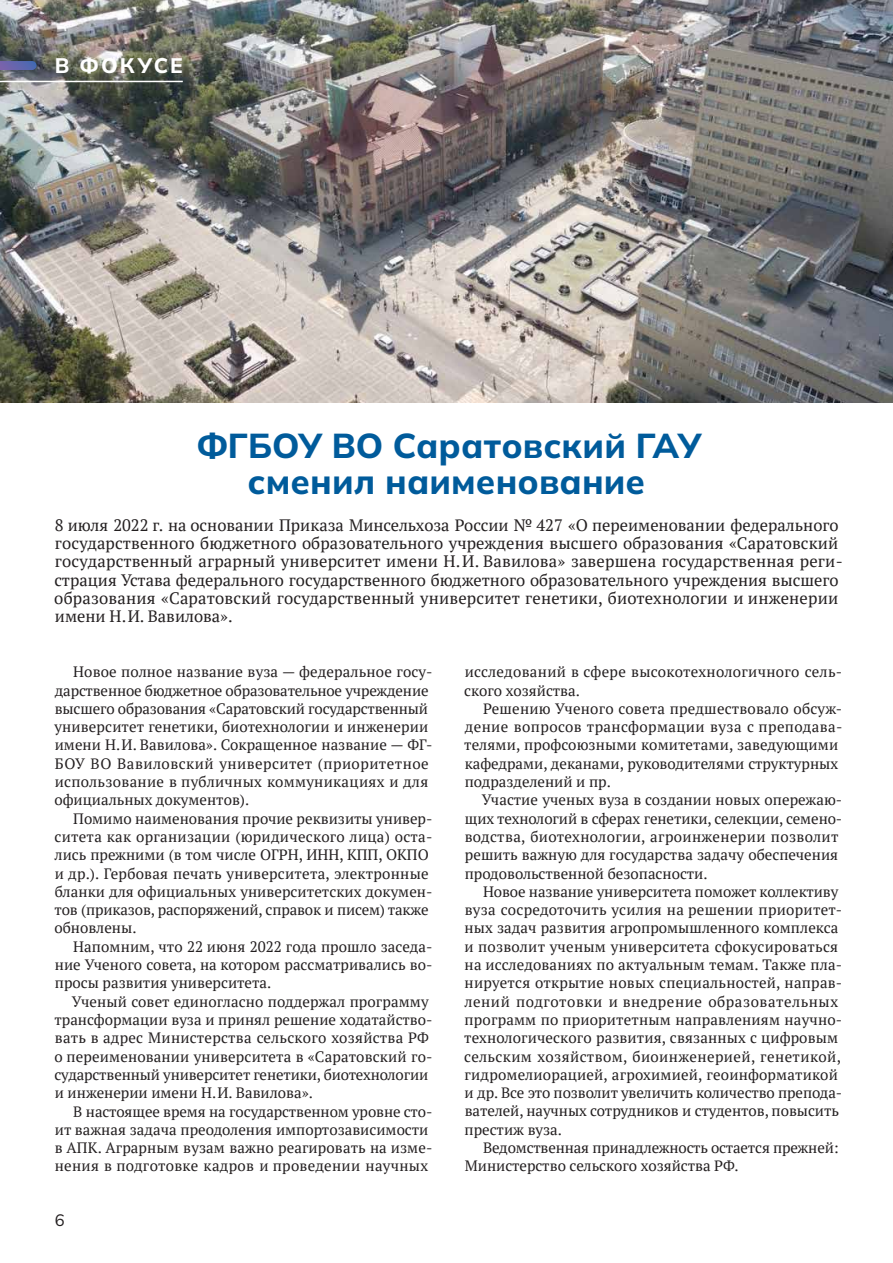
<style>
.page{position:relative;width:893px;height:1263px;background:#fff}
.page>*{position:absolute;margin:0;border:0;box-sizing:border-box;transform-origin:0 0}
.t1{font:800 34.5px/36.6px "Mulish";letter-spacing:.005em;color:#005b9b;text-align:center}
.t2{font:800 21px "Mulish";letter-spacing:.095em;color:#fff}
.t3{font:16.5px/18.3px "PT Serif";letter-spacing:.01em;color:#231f20}
.t4{font:16.5px "Mulish";color:#231f20}
.t5{font:15px/18.3px "PT Serif";letter-spacing:.005em;color:#231f20}
</style>
<div class="page">
<img style="left:0;top:0;width:893px;height:403px">
<svg style="left:0;top:61px;width:37px;height:9px"></svg>
<hr style="left:0;top:81px;width:183px;height:1px;background:#fff">
<h2 class="t2" style="left:55px;top:51px;width:129px">В ФОКУСЕ</h2>
<h1 class="t1" style="left:196px;top:426px;width:507px">ФГБОУ ВО Саратовский ГАУ сменил наименование</h1>
<p class="t3" style="left:54px;top:516px;width:790px">8 июля 2022 г. на основании Приказа Минсельхоза России № 427 «О переименовании федерального государственного бюджетного образовательного учреждения высшего образования «Саратовский государственный аграрный университет имени Н.И. Вавилова» завершена государственная реги&shy;страция Устава федерального государственного бюджетного образовательного учреждения высшего образования «Саратовский государственный университет генетики, биотехнологии и инженерии имени Н.И. Вавилова».</p>
<p class="t5" style="left:54px;top:663px;width:380px;text-indent:19px">Новое полное название вуза — федеральное госу&shy;дарственное бюджетное образовательное учреждение высшего образования «Саратовский государственный университет генетики, биотехнологии и инженерии имени Н.И. Вавилова». Сокращенное название — ФГ-БОУ ВО Вавиловский университет (приоритетное использование в публичных коммуникациях и для официальных документов).</p>
<p class="t5" style="left:54px;top:809px;width:380px;text-indent:19px">Помимо наименования прочие реквизиты универ&shy;ситета как организации (юридического лица) оста&shy;лись прежними (в том числе ОГРН, ИНН, КПП, ОКПО и др.). Гербовая печать университета, электронные бланки для официальных университетских докумен&shy;тов (приказов, распоряжений, справок и писем) также обновлены.</p>
<p class="t5" style="left:55px;top:937px;width:379px;text-align:justify;text-indent:18px">Напомним, что 22 июня 2022 года прошло заседа&shy;ние Ученого совета, на котором рассматривались во&shy;просы развития университета.</p>
<p class="t5" style="left:54px;top:992px;width:380px;text-indent:18px">Ученый совет единогласно поддержал программу трансформации вуза и принял решение ходатайство&shy;вать в адрес Министерства сельского хозяйства РФ о переименовании университета в «Саратовский го&shy;сударственный университет генетики, биотехнологии и инженерии имени Н.И. Вавилова».</p>
<p class="t5" style="left:55px;top:1102px;width:379px;text-indent:18px">В настоящее время на государственном уровне сто&shy;ит важная задача преодоления импортозависимости в АПК. Аграрным вузам важно реагировать на изме&shy;нения в подготовке кадров и проведении научных</p>
<p class="t4" style="left:55px;top:1209px;width:11px">6</p>
<p class="t5" style="left:464px;top:662px;width:380px">исследований в сфере высокотехнологичного сель&shy;ского хозяйства.</p>
<p class="t5" style="left:464px;top:699px;width:380px;text-indent:19px">Решению Ученого совета предшествовало обсуж&shy;дение вопросов трансформации вуза с преподава&shy;телями, профсоюзными комитетами, заведующими кафедрами, деканами, руководителями структурных подразделений и пр.</p>
<p class="t5" style="left:465px;top:791px;width:379px;text-indent:17px">Участие ученых вуза в создании новых опережаю&shy;щих технологий в сферах генетики, селекции, семено&shy;водства, биотехнологии, агроинженерии позволит решить важную для государства задачу обеспечения продовольственной безопасности.</p>
<p class="t5" style="left:464px;top:882px;width:380px;text-indent:19px">Новое название университета поможет коллективу вуза сосредоточить усилия на решении приоритет&shy;ных задач развития агропромышленного комплекса и позволит ученым университета сфокусироваться на исследованиях по актуальным темам. Также пла&shy;нируется открытие новых специальностей, направ&shy;лений подготовки и внедрение образовательных программ по приоритетным направлениям научно&shy;технологического развития, связанных с цифровым сельским хозяйством, биоинженерией, генетикой, гидромелиорацией, агрохимией, геоинформатикой и др. Все это позволит увеличить количество препода&shy;вателей, научных сотрудников и студентов, повысить престиж вуза.</p>
<p class="t5" style="left:465px;top:1138px;width:375px;text-indent:18px">Ведомственная принадлежность остается прежней:<br>Министерство сельского хозяйства РФ.</p>
</div>
